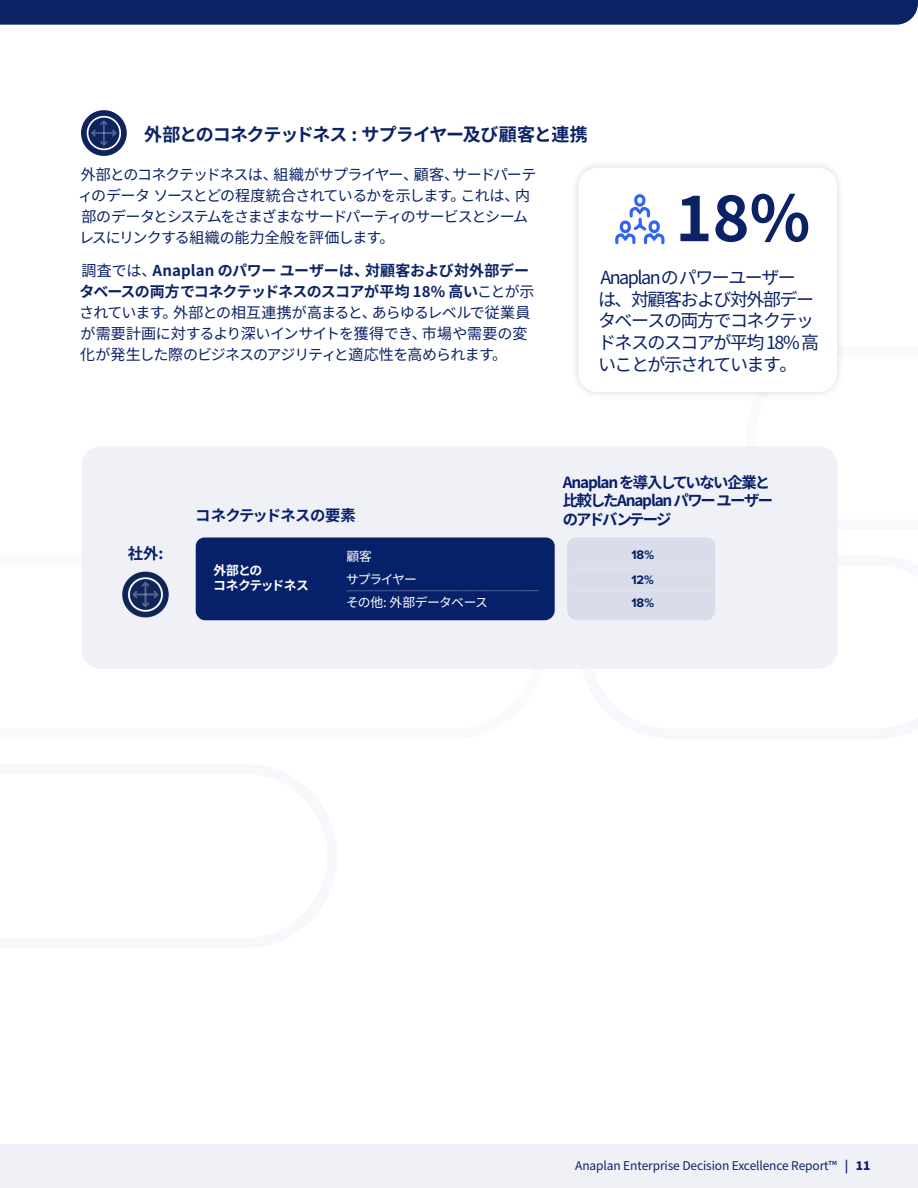
<style>
.page{position:relative;width:918px;height:1188px;background:#fff}
.page>*{position:absolute;margin:0;border:0;box-sizing:border-box;transform-origin:0 0}
.t1{font:700 63px "Source Han Sans JP";color:#0b2265}
.t2{font:18px/21.6px "Source Han Sans JP";letter-spacing:-.085em;color:#0b2265}
.t3{font:700 18px "Source Han Sans JP";letter-spacing:-.06em;color:#0b2265}
.t4{font:700 15.3px/18.5px "Source Han Sans JP";letter-spacing:-.085em;color:#062069}
.t5{font:700 15.3px "Source Han Sans JP";letter-spacing:-.04em;color:#062069}
.t6{font:15px/21px "Source Han Sans JP";letter-spacing:-.05em;color:#0b2265}
.t7{font:12.75px/23.1px "Source Han Sans JP";letter-spacing:-.06em;color:#fff}
.t8{font:700 12.75px/15.3px "Source Han Sans JP";letter-spacing:-.05em;color:#fff}
.t9{font:700 12.75px/24.5px "Proxima Nova";color:#062069}
.t10{font:12px "Source Han Sans JP";letter-spacing:-.01em;color:#0a2166}
.s1{font-weight:700}
.s2{font-weight:800}
</style>
<div class="page">
<div style="left:0;top:0;width:918px;height:25px;background:#0b2265"></div>
<div style="left:0;top:1145px;width:918px;height:43px;background:#f0f1f7"></div>
<div style="left:570px;top:160px;width:276px;height:240px;background:#f8f8f8"></div>
<div style="left:579px;top:168px;width:258px;height:224px;background:#fff;border-radius:19px"></div>
<div style="left:634px;top:194px;width:11px;height:13px;border:3px solid #3264f3;border-radius:4px"></div>
<svg style="left:615px;top:205px;width:50px;height:40px"></svg>
<svg style="left:81px;top:110px;width:46px;height:46px"></svg>
<div style="left:87px;top:116px;width:34px;height:34px;border:2px solid #fff;border-radius:50%"></div>
<svg style="left:91px;top:120px;width:26px;height:26px"></svg>
<div style="left:82px;top:446px;width:756px;height:223px;background:#f0f1f7;border-radius:19px"></div>
<div style="left:196px;top:538px;width:359px;height:82px;background:#062069"></div>
<hr style="left:346px;top:590px;width:193px;height:1px;background:#fff">
<div style="left:567px;top:537px;width:148px;height:83px;background:#d9dce9;border-radius:9px"></div>
<hr style="left:573px;top:568px;width:136px;height:1px;background:#fff">
<hr style="left:573px;top:590px;width:136px;height:1px;background:#fff">
<img style="left:122px;top:571px;width:47px;height:47px">
<p class="t3" style="left:144px;top:125px;width:445px">外部とのコネクテッドネス : サプライヤー及び顧客と連携</p>
<p class="t6" style="left:78px;top:164px;width:460px">外部とのコネクテッドネスは、組織がサプライヤー、顧客、サードパーティのデータ ソースとどの程度統合されているかを示します。これは、内部のデータとシステムをさまざまなサードパーティのサービスとシームレスにリンクする組織の能力全般を評価します。</p>
<p class="t6" style="left:79px;top:260px;width:457px">調査では、<span class="s1">Anaplan のパワー ユーザーは、対顧客および対外部データベースの両方でコネクテッドネスのスコアが平均 18% 高い</span>ことが示されています。外部との相互連携が高まると、あらゆるレベルで従業員が需要計画に対するより深いインサイトを獲得でき、市場や需要の変化が発生した際のビジネスのアジリティと適応性を高められます。</p>
<h1 class="t1" style="left:675px;top:183px;width:137px">18%</h1>
<p class="t2" style="left:598px;top:267px;width:222px">Anaplanのパワーユーザー<br>は、対顧客および対外部データベースの両方でコネクテッドネスのスコアが平均 18% 高いことが示されています。</p>
<p class="t4" style="left:128px;top:545px;width:37px">社外:</p>
<p class="t5" style="left:195px;top:506px;width:162px">コネクテッドネスの要素</p>
<p class="t4" style="left:563px;top:473px;width:212px">Anaplan を導入していない企業と比較したAnaplan パワー ユーザーのアドバンテージ</p>
<p class="t8" style="left:213px;top:563px;width:97px">外部との<br>コネクテッドネス</p>
<p class="t7" style="left:346px;top:545px;width:143px">顧客<br>サプライヤー<br>その他: 外部データベース</p>
<p class="t9" style="left:631px;top:543px;width:24px">18%<br>12%</p>
<p class="t9" style="left:631px;top:590px;width:24px">18%</p>
<p class="t10" style="left:575px;top:1159px;width:297px">Anaplan Enterprise Decision Excellence Report™ <span class="s1">|</span> <span class="s2">11</span></p>
</div>
